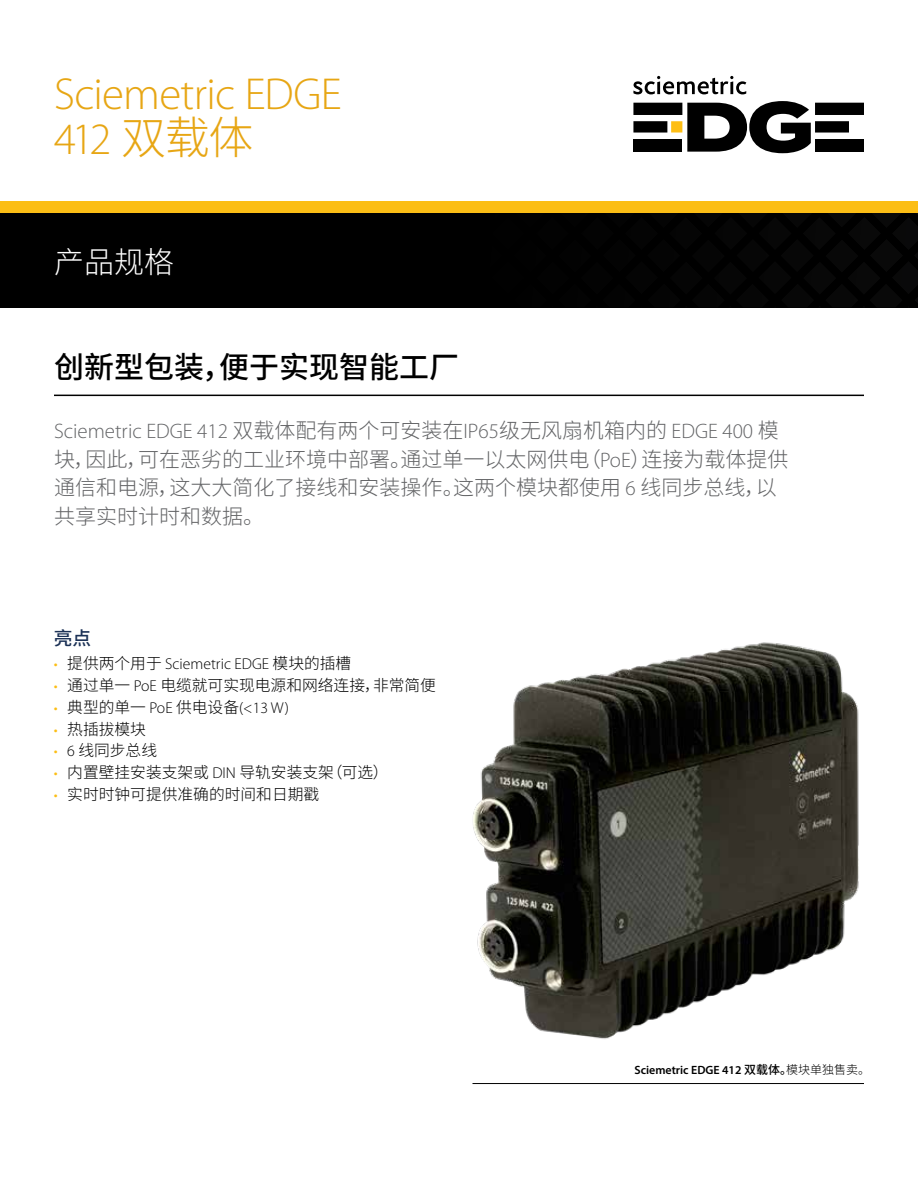
<style>
.page{position:relative;width:918px;height:1188px;background:#fff}
.page>*{position:absolute;margin:0;border:0;box-sizing:border-box;transform-origin:0 0}
.t1{font:300 45px/45px "Myriad Pro";letter-spacing:-.015em;color:#e7a614}
.t2{font:500 30px "Source Han Sans SC";color:#000}
.t3{font:300 30px "Source Han Sans SC";color:#fff}
.t4{font:300 21px/28.5px "Source Han Sans SC";color:#636466}
.t5{font:300 21px "Myriad Pro";color:#636466}
.t6{font:500 18.75px "Source Han Sans SC";color:#1b3156}
.t7{font:300 15.75px "Source Han Sans SC";color:#000}
.t8{font:300 15.75px "Myriad Pro";color:#000}
.t9{font:600 12px "Myriad Pro";color:#000}
.s1{font-family:"Source Han Sans SC"}
.s2{font-family:"Myriad Pro"}
.s3{color:#fcbe15}
.s4{font-family:"Myriad Pro";color:#fcbe15}
.s5{font-family:"Source Han Sans SC";font-weight:500}
.s6{font-family:"Source Han Sans SC";font-weight:300}
</style>
<div class="page">
<div style="left:0;top:213px;width:918px;height:95px;background:#000"></div>
<div style="left:0;top:201px;width:918px;height:12px;background:#fcbe15"></div>
<hr style="left:54px;top:395px;width:810px;height:1px;background:#000">
<img style="left:473px;top:642px;width:386px;height:397px">
<svg style="left:633px;top:76px;width:113px;height:18px"></svg>
<svg style="left:633px;top:101px;width:231px;height:52px"></svg>
<hr style="left:472px;top:1083px;width:392px;height:1px;background:#000">
<h1 class="t1" style="left:54px;top:71px;width:289px">Sciemetric EDGE<br>412 <span class="s1">双载体</span></h1>
<h2 class="t3" style="left:54px;top:245px;width:121px">产品规格</h2>
<h2 class="t2" style="left:54px;top:350px;width:406px">创新型包装，便于实现智能工厂</h2>
<h3 class="t5" style="left:54px;top:419px;width:726px">Sciemetric EDGE 412 <span class="s1">双载体配有两个可安装在</span>IP65<span class="s1">级无风扇机箱内的</span> EDGE 400 <span class="s1">模</span></h3>
<h3 class="t4" style="left:54px;top:445px;width:736px">块，因此，可在恶劣的工业环境中部署。通过单一以太网供电（<span class="s2">PoE</span>）连接为载体提供通信和电源，这大大简化了接线和安装操作。这两个模块都使用 <span class="s2">6</span> 线同步总线，以共享实时计时和数据。</h3>
<p class="t6" style="left:54px;top:627px;width:39px">亮点</p>
<p class="t8" style="left:54px;top:655px;width:299px"><span class="s3">•</span> <span class="s1">提供两个用于</span> Sciemetric EDGE <span class="s1">模块的插槽</span></p>
<p class="t7" style="left:54px;top:677px;width:384px"><span class="s4">•</span> 通过单一 <span class="s2">PoE</span> 电缆就可实现电源和网络连接，非常简便</p>
<p class="t7" style="left:54px;top:698px;width:237px"><span class="s4">•</span> 典型的单一 <span class="s2">PoE</span> 供电设备<span class="s2">(&lt;13 W)</span></p>
<p class="t7" style="left:54px;top:720px;width:94px"><span class="s4">•</span> 热插拔模块</p>
<p class="t7" style="left:54px;top:742px;width:105px"><span class="s4">•</span> <span class="s2">6</span> 线同步总线</p>
<p class="t7" style="left:54px;top:764px;width:336px"><span class="s4">•</span> 内置壁挂安装支架或 <span class="s2">DIN</span> 导轨安装支架（可选）</p>
<p class="t7" style="left:54px;top:785px;width:267px"><span class="s4">•</span> 实时时钟可提供准确的时间和日期戳</p>
<p class="t9" style="left:634px;top:1063px;width:237px">Sciemetric EDGE 412 <span class="s5">双载体。</span><span class="s6">模块单独售卖。</span></p>
</div>
